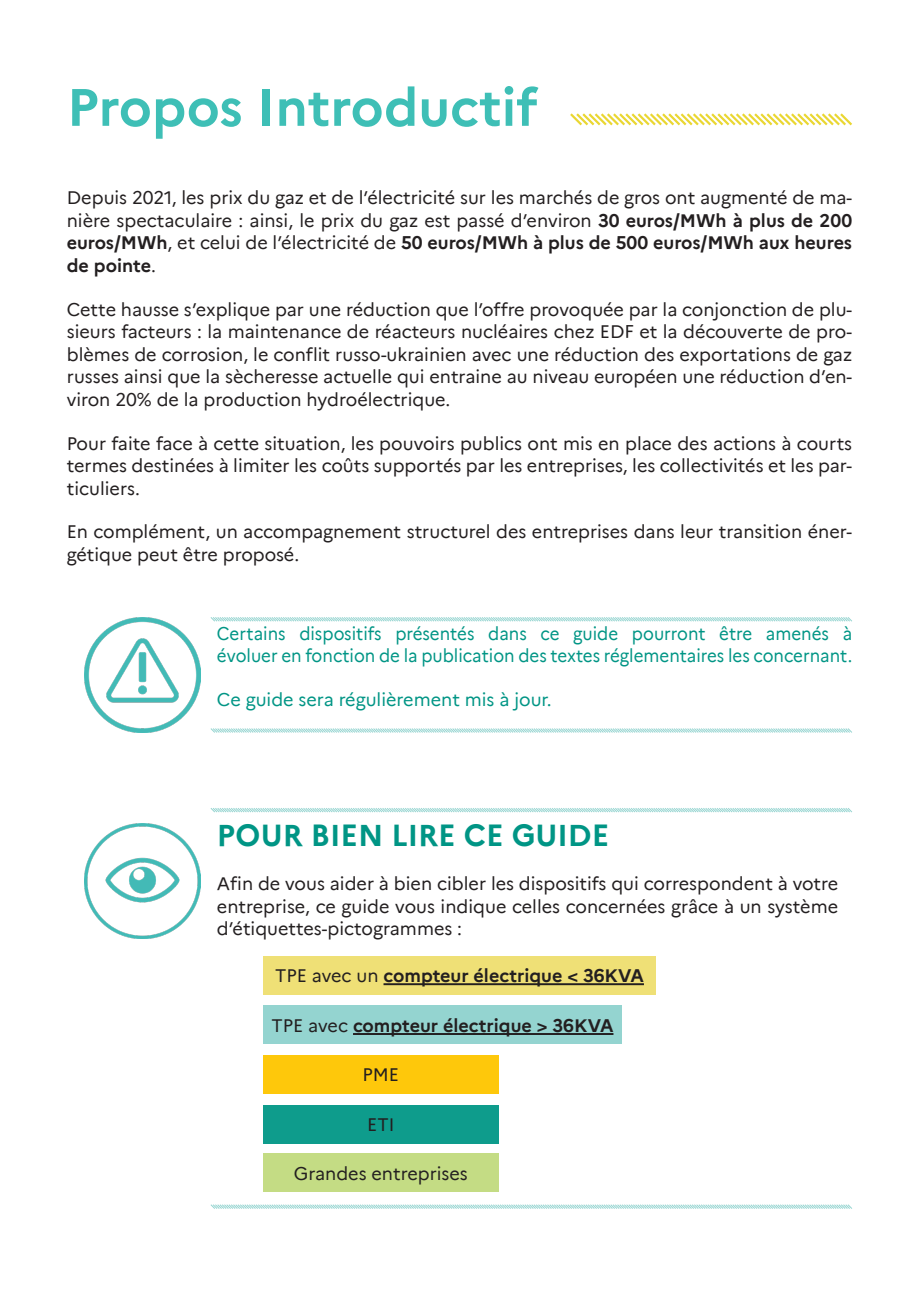
<style>
.page{position:relative;width:919px;height:1289px;background:#fff}
.page>*{position:absolute;margin:0;border:0;box-sizing:border-box;transform-origin:0 0}
.t1{font:700 52.5px "Marianne";color:#3ebfb6}
.t2{font:700 30px "Marianne";color:#009585}
.t3{font:18px/22.5px "Marianne";color:#231f20;text-align:justify}
.t4{font:18px/22.5px "Marianne";color:#009585;scale:.94 1}
.t5{font:700 18px "Marianne";color:#231f20}
.t6{font:18px "Marianne";color:#009585}
.s1{font-weight:700}
.s2{font-weight:400}
</style>
<div class="page">
<svg style="left:570px;top:113px;width:282px;height:13px"></svg>
<img style="left:85px;top:617px;width:115px;height:115px">
<svg style="left:210px;top:617px;width:642px;height:5px"></svg>
<svg style="left:210px;top:728px;width:642px;height:5px"></svg>
<img style="left:85px;top:823px;width:115px;height:115px">
<svg style="left:210px;top:808px;width:642px;height:5px"></svg>
<svg style="left:210px;top:1204px;width:642px;height:5px"></svg>
<div style="left:263px;top:955px;width:392px;height:39px;background:#efe076"></div>
<hr style="left:383px;top:983px;width:261px;height:2px;background:#231f20">
<div style="left:263px;top:1005px;width:358px;height:38px;background:#94d4d0"></div>
<hr style="left:353px;top:1033px;width:260px;height:1px;background:#231f20">
<div style="left:263px;top:1153px;width:235px;height:38px;background:#c4dc84"></div>
<div style="left:263px;top:1105px;width:235px;height:38px;background:#0e9c8c"></div>
<div style="left:263px;top:1055px;width:235px;height:38px;background:#fec80b"></div>
<p class="t1" style="left:67px;top:66px;width:472px">Propos Introductif</p>
<p class="t3" style="left:67px;top:185px;width:786px">Depuis 2021, les prix du gaz et de l’électricité sur les marchés de gros ont augmenté de ma&shy;nière spectaculaire : ainsi, le prix du gaz est passé d’environ <span class="s1">30 euros/MWh à plus de 200 euros/MWh</span>, et celui de l’électricité de <span class="s1">50 euros/MWh à plus de 500 euros/MWh aux heures de pointe</span>.</p>
<p class="t3" style="left:67px;top:296px;width:786px">Cette hausse s’explique par une réduction que l’offre provoquée par la conjonction de plu&shy;sieurs facteurs : la maintenance de réacteurs nucléaires chez EDF et la découverte de pro&shy;blèmes de corrosion, le conflit russo-ukrainien avec une réduction des exportations de gaz russes ainsi que la sècheresse actuelle qui entraine au niveau européen une réduction d’en&shy;viron 20% de la production hydroélectrique.</p>
<p class="t3" style="left:67px;top:430px;width:786px">Pour faite face à cette situation, les pouvoirs publics ont mis en place des actions à courts termes destinées à limiter les coûts supportés par les entreprises, les collectivités et les par&shy;ticuliers.</p>
<p class="t3" style="left:67px;top:519px;width:786px">En complément, un accompagnement structurel des entreprises dans leur transition éner&shy;gétique peut être proposé.</p>
<p class="t4" style="left:217px;top:620px;width:677px">Certains dispositifs présentés dans ce guide pourront être amenés à évoluer en fonction de la publication des textes réglementaires les concernant.</p>
<p class="t6" style="left:217px;top:685px;width:336px">Ce guide sera régulièrement mis à jour.</p>
<p class="t2" style="left:217px;top:812px;width:394px">POUR BIEN LIRE CE GUIDE</p>
<p class="t3" style="left:217px;top:871px;width:622px">Afin de vous aider à bien cibler les dispositifs qui correspondent à votre entreprise, ce guide vous indique celles concernées grâce à un système d’étiquettes-pictogrammes :</p>
<p class="t5" style="left:275px;top:961px;width:370px"><span class="s2">TPE avec un</span> compteur électrique &lt; 36KVA</p>
<p class="t5" style="left:271px;top:1011px;width:343px"><span class="s2">TPE avec</span> compteur électrique &gt; 36KVA</p>
<p class="t3" style="left:362px;top:1062px;width:38px">PME</p>
<p class="t3" style="left:367px;top:1112px;width:29px">ETI</p>
<p class="t3" style="left:294px;top:1160px;width:175px">Grandes entreprises</p>
</div>
